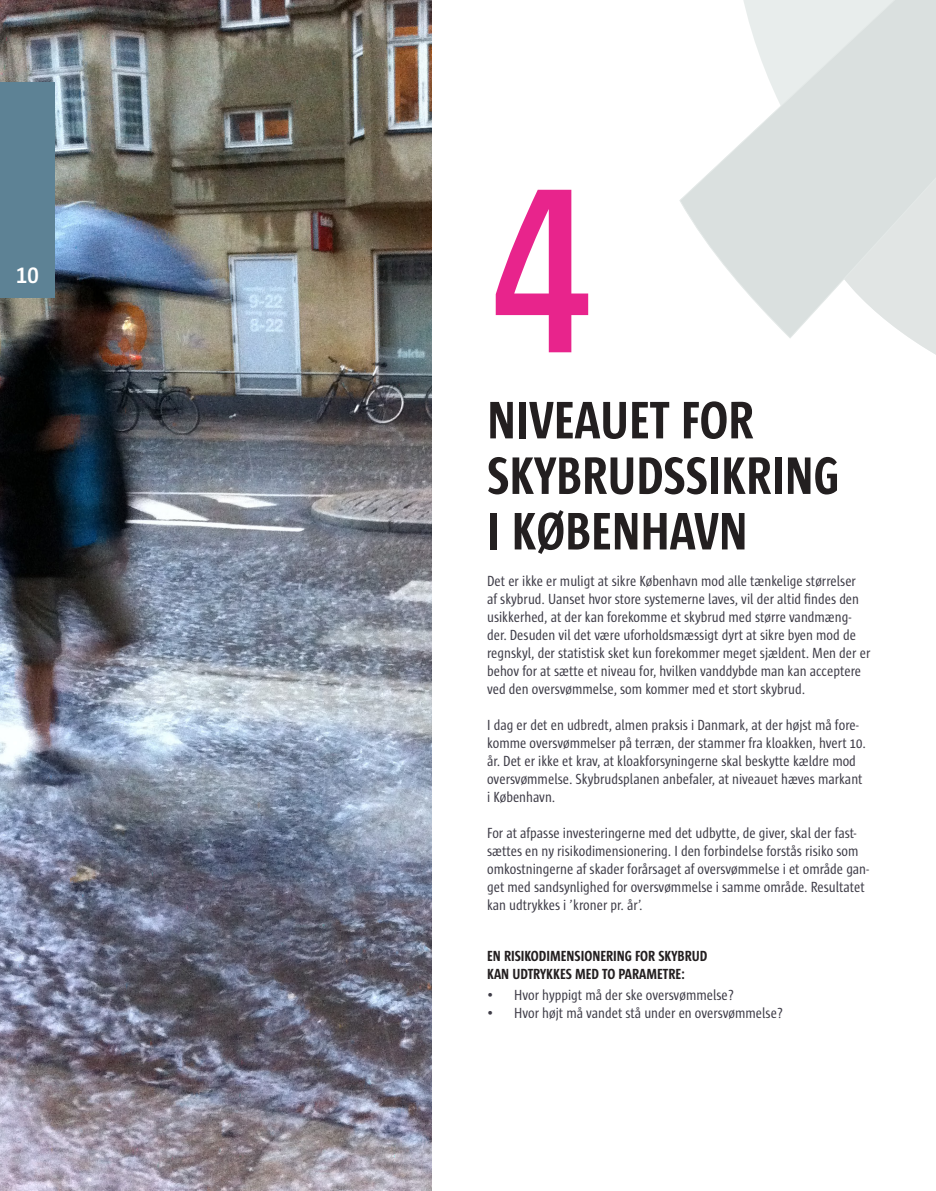
<style>
.page{position:relative;width:936px;height:1191px;background:#fff}
.page>*{position:absolute;margin:0;border:0;box-sizing:border-box;transform-origin:0 0}
.t1{font:600 240px "Sun Cd";color:#e8248c}
.t2{font:700 54px/55.5px "Sun Cd";color:#231f20}
.t3{font:600 27px "Sun Cd";color:#fff}
.t4{font:15px/18px "Sun Cd";color:#3e3c47}
.t5{font:700 15px/18px "Sun Cd";color:#231f20}
</style>
<div class="page">
<img style="left:0;top:0;width:432px;height:1191px">
<svg style="left:910px;top:338px;width:25px;height:16px"></svg>
<svg style="left:679px;top:0;width:256px;height:338px"></svg>
<div style="left:0;top:83px;width:55px;height:215px;background:#5d8295"></div>
<h3 class="t3" style="left:16px;top:260px;width:24px">10</h3>
<h1 class="t1" style="left:491px;top:128px;width:102px">4</h1>
<h2 class="t2" style="left:487px;top:393px;width:353px">NIVEAUET FOR<br>SKYBRUDSSIKRING<br>I KØBENHAVN</h2>
<p class="t4" style="left:487px;top:572px;width:385px">Det er ikke er muligt at sikre København mod alle tænkelige størrelser<br>af skybrud. Uanset hvor store systemerne laves, vil der altid findes den usikkerhed, at der kan forekomme et skybrud med større vandmæng&shy;der. Desuden vil det være uforholdsmæssigt dyrt at sikre byen mod de regnskyl, der statistisk sket kun forekommer meget sjældent. Men der er behov for at sætte et niveau for, hvilken vanddybde man kan acceptere ved den oversvømmelse, som kommer med et stort skybrud.</p>
<p class="t4" style="left:487px;top:716px;width:380px">I dag er det en udbredt, almen praksis i Danmark, at der højst må fore&shy;komme oversvømmelser på terræn, der stammer fra kloakken, hvert 10. år. Det er ikke et krav, at kloakforsyningerne skal beskytte kældre mod oversvømmelse. Skybrudsplanen anbefaler, at niveauet hæves markant i København.</p>
<p class="t4" style="left:487px;top:824px;width:383px">For at afpasse investeringerne med det udbytte, de giver, skal der fast&shy;sættes en ny risikodimensionering. I den forbindelse forstås risiko som omkostningerne af skader forårsaget af oversvømmelse i et område gan&shy;get med sandsynlighed for oversvømmelse i samme område. Resultatet kan udtrykkes i ’kroner pr. år’.</p>
<p class="t5" style="left:487px;top:947px;width:222px">EN RISIKODIMENSIONERING FOR SKYBRUD<br>KAN UDTRYKKES MED TO PARAMETRE:</p>
<p class="t4" style="left:487px;top:986px;width:248px">• Hvor hyppigt må der ske oversvømmelse?</p>
<p class="t4" style="left:487px;top:1004px;width:297px">• Hvor højt må vandet stå under en oversvømmelse?</p>
</div>
